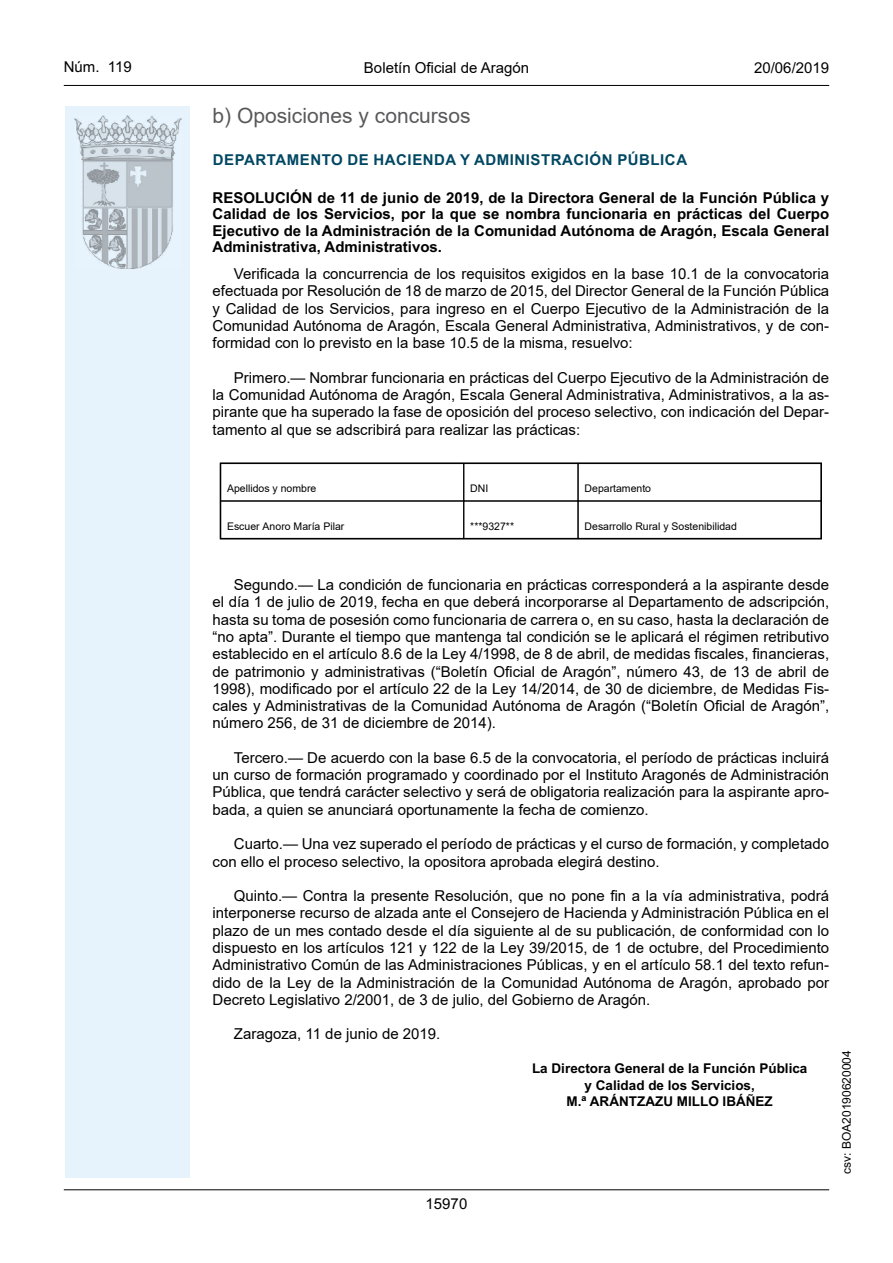
<style>
.page{position:relative;width:893px;height:1263px;background:#fff}
.page>*{position:absolute;margin:0;border:0;box-sizing:border-box;transform-origin:0 0}
.Sub_Seccion{font:21px "Arial";color:#59595b}
.inicio_de_parrafo{font:15px/17.2px "Arial";color:#000;text-align:justify}
.Titulo_text{font:700 15px/16.5px "Arial";color:#000;text-align:justify}
.emisor_text{font:700 15px "Arial";letter-spacing:.035em;color:#004762}
.estilo_head-c{font:15px "Arial";color:#000}
.estilo_head-d{font:15px "Arial MT2";color:#000}
.estilo_head-i{font:15px "Arial MT2";color:#000}
.numero_pagina{font:15px "Arial MT2";color:#000}
.firma_der{font:700 13.5px "Arial";color:#000}
.estilo_head-i-2{font:12px "Arial MT2";color:#000}
.t1{font:10.5px "Arial";color:#000}
</style>
<div class="page">
<div style="left:65px;top:106px;width:125px;height:1072px;background:#e6f3fd"></div>
<img style="left:75px;top:115px;width:106px;height:153px">
<hr style="left:64px;top:85px;width:765px;height:1px;background:#000">
<hr style="left:64px;top:1189px;width:765px;height:1px;background:#000">
<div style="left:220px;top:463px;width:602px;height:76px;border:1px solid #000"></div>
<p class="estilo_head-i" style="left:64px;top:57px;width:70px">Núm. 119</p>
<p class="estilo_head-c" style="left:364px;top:57px;width:167px">Boletín Oficial de Aragón</p>
<p class="estilo_head-d" style="left:754px;top:57px;width:77px">20/06/2019</p>
<p class="Sub_Seccion" style="left:213px;top:101px;width:259px">b) Oposiciones y concursos</p>
<p class="emisor_text" style="left:213px;top:149px;width:476px">DEPARTAMENTO DE HACIENDA Y ADMINISTRACIÓN PÚBLICA</p>
<p class="Titulo_text" style="left:213px;top:189px;width:618px">RESOLUCIÓN de 11 de junio de 2019, de la Directora General de la Función Pública y Calidad de los Servicios, por la que se nombra funcionaria en prácticas del Cuerpo Ejecutivo de la Administración de la Comunidad Autónoma de Aragón, Escala General Administrativa, Administrativos.</p>
<p class="inicio_de_parrafo" style="left:213px;top:265px;width:618px;text-indent:21px">Verificada la concurrencia de los requisitos exigidos en la base 10.1 de la convocatoria efectuada por Resolución de 18 de marzo de 2015, del Director General de la Función Pública y Calidad de los Servicios, para ingreso en el Cuerpo Ejecutivo de la Administración de la Comunidad Autónoma de Aragón, Escala General Administrativa, Administrativos, y de con&shy;formidad con lo previsto en la base 10.5 de la misma, resuelvo:</p>
<p class="inicio_de_parrafo" style="left:213px;top:369px;width:618px;text-indent:21px">Primero.— Nombrar funcionaria en prácticas del Cuerpo Ejecutivo de la Administración de la Comunidad Autónoma de Aragón, Escala General Administrativa, Administrativos, a la as&shy;pirante que ha superado la fase de oposición del proceso selectivo, con indicación del Depar&shy;tamento al que se adscribirá para realizar las prácticas:</p>
<p class="t1" style="left:227px;top:481px;width:91px">Apellidos y nombre</p>
<p class="t1" style="left:470px;top:481px;width:20px">DNI</p>
<p class="t1" style="left:585px;top:481px;width:68px">Departamento</p>
<p class="t1" style="left:227px;top:519px;width:119px">Escuer Anoro María Pilar</p>
<p class="t1" style="left:470px;top:519px;width:45px">***9327**</p>
<p class="t1" style="left:585px;top:519px;width:154px">Desarrollo Rural y Sostenibilidad</p>
<p class="inicio_de_parrafo" style="left:213px;top:576px;width:618px;text-indent:21px">Segundo.— La condición de funcionaria en prácticas corresponderá a la aspirante desde el día 1 de julio de 2019, fecha en que deberá incorporarse al Departamento de adscripción, hasta su toma de posesión como funcionaria de carrera o, en su caso, hasta la declaración de “no apta”. Durante el tiempo que mantenga tal condición se le aplicará el régimen retributivo establecido en el artículo 8.6 de la Ley 4/1998, de 8 de abril, de medidas fiscales, financieras, de patrimonio y administrativas (“Boletín Oficial de Aragón”, número 43, de 13 de abril de 1998), modificado por el artículo 22 de la Ley 14/2014, de 30 de diciembre, de Medidas Fis&shy;cales y Administrativas de la Comunidad Autónoma de Aragón (“Boletín Oficial de Aragón”, número 256, de 31 de diciembre de 2014).</p>
<p class="inicio_de_parrafo" style="left:213px;top:749px;width:618px;text-indent:21px">Tercero.— De acuerdo con la base 6.5 de la convocatoria, el período de prácticas incluirá un curso de formación programado y coordinado por el Instituto Aragonés de Administración Pública, que tendrá carácter selectivo y será de obligatoria realización para la aspirante apro&shy;bada, a quien se anunciará oportunamente la fecha de comienzo.</p>
<p class="inicio_de_parrafo" style="left:213px;top:835px;width:618px;text-indent:21px">Cuarto.— Una vez superado el período de prácticas y el curso de formación, y completado con ello el proceso selectivo, la opositora aprobada elegirá destino.</p>
<p class="inicio_de_parrafo" style="left:213px;top:887px;width:618px;text-indent:21px">Quinto.— Contra la presente Resolución, que no pone fin a la vía administrativa, podrá interponerse recurso de alzada ante el Consejero de Hacienda y Administración Pública en el plazo de un mes contado desde el día siguiente al de su publicación, de conformidad con lo dispuesto en los artículos 121 y 122 de la Ley 39/2015, de 1 de octubre, del Procedimiento Administrativo Común de las Administraciones Públicas, y en el artículo 58.1 del texto refun&shy;dido de la Ley de la Administración de la Comunidad Autónoma de Aragón, aprobado por Decreto Legislativo 2/2001, de 3 de julio, del Gobierno de Aragón.</p>
<p class="inicio_de_parrafo" style="left:234px;top:1025px;width:208px">Zaragoza, 11 de junio de 2019.</p>
<p class="firma_der" style="left:532px;top:1059px;width:277px">La Directora General de la Función Pública</p>
<p class="firma_der" style="left:585px;top:1075px;width:172px">y Calidad de los Servicios,</p>
<p class="firma_der" style="left:567px;top:1092px;width:208px">M.ª ARÁNTZAZU MILLO IBÁÑEZ</p>
<p class="numero_pagina" style="left:426px;top:1193px;width:43px">15970</p>
<p class="estilo_head-i-2" style="left:838px;top:1174px;width:125px;rotate:-90deg">csv: BOA20190620004</p>
</div>
